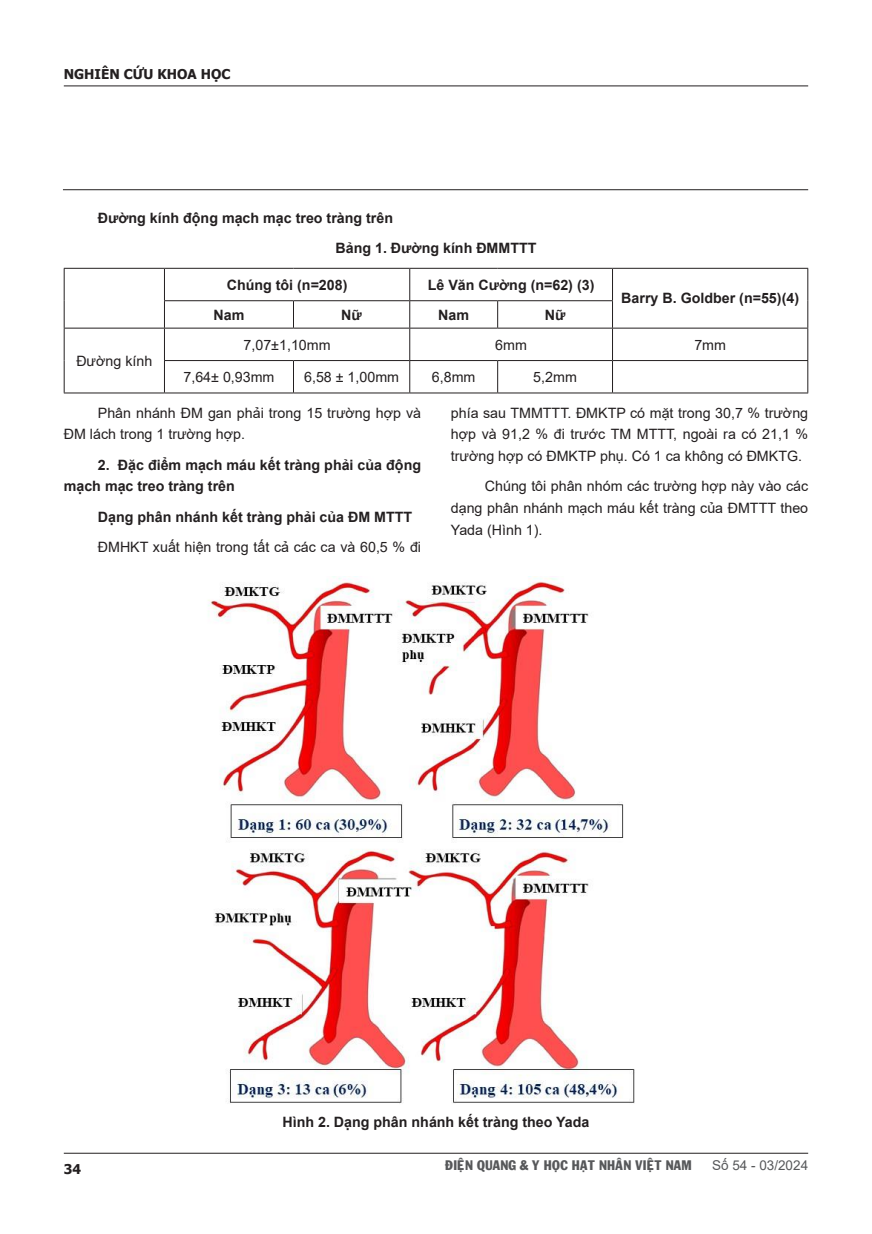
<style>
.page{position:relative;width:872px;height:1234px;background:#fff}
.page>*{position:absolute;margin:0;border:0;box-sizing:border-box;transform-origin:0 0}
.t1{font:14.25px/21.8px "Arial";color:#231f20;text-align:justify}
.List_Paragraph{font:700 14.25px/21.8px "Arial";color:#231f20}
.t2{font:13.5px "VNI Franko";color:#57585a}
.t3{font:700 13.5px "Tahoma";color:#231f20}
.t4{font:13.5px "Arial";color:#57585a}
</style>
<div class="page">
<hr style="left:64px;top:85px;width:744px;height:1px;background:#231f20">
<hr style="left:63px;top:189px;width:745px;height:1px;background:#231f20">
<hr style="left:64px;top:268px;width:100px;height:1px;background:#231f20">
<hr style="left:64px;top:268px;width:1px;height:33px;background:#231f20">
<hr style="left:164px;top:268px;width:129px;height:1px;background:#231f20">
<hr style="left:164px;top:268px;width:1px;height:32px;background:#231f20">
<hr style="left:293px;top:268px;width:117px;height:1px;background:#231f20">
<hr style="left:410px;top:268px;width:87px;height:1px;background:#231f20">
<hr style="left:409px;top:268px;width:1px;height:32px;background:#231f20">
<hr style="left:497px;top:268px;width:115px;height:1px;background:#231f20">
<hr style="left:612px;top:268px;width:196px;height:1px;background:#231f20">
<hr style="left:612px;top:268px;width:1px;height:32px;background:#231f20">
<hr style="left:807px;top:268px;width:1px;height:33px;background:#231f20">
<svg style="left:64px;top:301px;width:1px;height:27px"></svg>
<hr style="left:164px;top:300px;width:129px;height:1px;background:#231f20">
<svg style="left:164px;top:301px;width:1px;height:27px"></svg>
<hr style="left:293px;top:300px;width:117px;height:1px;background:#231f20">
<svg style="left:293px;top:301px;width:1px;height:27px"></svg>
<hr style="left:410px;top:300px;width:87px;height:1px;background:#231f20">
<svg style="left:409px;top:301px;width:1px;height:27px"></svg>
<hr style="left:497px;top:300px;width:116px;height:1px;background:#231f20">
<svg style="left:497px;top:301px;width:1px;height:27px"></svg>
<svg style="left:612px;top:301px;width:1px;height:27px"></svg>
<svg style="left:807px;top:301px;width:1px;height:27px"></svg>
<hr style="left:64px;top:328px;width:100px;height:1px;background:#231f20">
<hr style="left:64px;top:328px;width:1px;height:32px;background:#231f20">
<hr style="left:164px;top:328px;width:129px;height:1px;background:#231f20">
<hr style="left:164px;top:328px;width:1px;height:32px;background:#231f20">
<hr style="left:293px;top:328px;width:117px;height:1px;background:#231f20">
<hr style="left:410px;top:328px;width:87px;height:1px;background:#231f20">
<hr style="left:409px;top:328px;width:1px;height:32px;background:#231f20">
<hr style="left:497px;top:328px;width:115px;height:1px;background:#231f20">
<hr style="left:612px;top:328px;width:196px;height:1px;background:#231f20">
<hr style="left:612px;top:328px;width:1px;height:32px;background:#231f20">
<hr style="left:807px;top:328px;width:1px;height:32px;background:#231f20">
<hr style="left:64px;top:360px;width:1px;height:32px;background:#231f20">
<hr style="left:164px;top:360px;width:129px;height:1px;background:#231f20">
<hr style="left:164px;top:361px;width:1px;height:31px;background:#231f20">
<hr style="left:293px;top:360px;width:117px;height:1px;background:#231f20">
<hr style="left:293px;top:361px;width:1px;height:31px;background:#231f20">
<hr style="left:410px;top:360px;width:87px;height:1px;background:#231f20">
<hr style="left:409px;top:361px;width:1px;height:31px;background:#231f20">
<hr style="left:497px;top:360px;width:115px;height:1px;background:#231f20">
<hr style="left:497px;top:361px;width:1px;height:31px;background:#231f20">
<hr style="left:612px;top:360px;width:196px;height:1px;background:#231f20">
<hr style="left:612px;top:361px;width:1px;height:31px;background:#231f20">
<hr style="left:807px;top:361px;width:1px;height:31px;background:#231f20">
<hr style="left:64px;top:392px;width:100px;height:1px;background:#231f20">
<hr style="left:164px;top:392px;width:129px;height:1px;background:#231f20">
<hr style="left:293px;top:392px;width:117px;height:1px;background:#231f20">
<hr style="left:410px;top:392px;width:87px;height:1px;background:#231f20">
<hr style="left:497px;top:392px;width:115px;height:1px;background:#231f20">
<hr style="left:612px;top:392px;width:196px;height:1px;background:#231f20">
<img style="left:208px;top:576px;width:427px;height:528px">
<hr style="left:64px;top:1152px;width:744px;height:1px;background:#231f20">
<p class="t3" style="left:64px;top:65px;width:168px">NGHIÊN CỨU KHOA HỌC</p>
<p class="List_Paragraph" style="left:98px;top:207px;width:297px">Đường kính động mạch mạc treo tràng trên</p>
<p class="List_Paragraph" style="left:335px;top:238px;width:202px">Bảng 1. Đường kính ĐMMTTT</p>
<p class="List_Paragraph" style="left:227px;top:274px;width:122px">Chúng tôi (n=208)</p>
<p class="List_Paragraph" style="left:428px;top:274px;width:168px">Lê Văn Cường (n=62) (3)</p>
<p class="List_Paragraph" style="left:213px;top:304px;width:32px">Nam</p>
<p class="List_Paragraph" style="left:341px;top:304px;width:22px">Nữ</p>
<p class="List_Paragraph" style="left:438px;top:304px;width:32px">Nam</p>
<p class="List_Paragraph" style="left:545px;top:304px;width:22px">Nữ</p>
<p class="List_Paragraph" style="left:621px;top:287px;width:179px">Barry B. Goldber (n=55)(4)</p>
<p class="t1" style="left:243px;top:333px;width:89px">7,07±1,10mm</p>
<p class="t1" style="left:495px;top:333px;width:33px">6mm</p>
<p class="t1" style="left:694px;top:333px;width:33px">7mm</p>
<p class="t1" style="left:183px;top:366px;width:92px">7,64± 0,93mm</p>
<p class="t1" style="left:304px;top:366px;width:96px">6,58 ± 1,00mm</p>
<p class="t1" style="left:432px;top:366px;width:45px">6,8mm</p>
<p class="t1" style="left:533px;top:366px;width:45px">5,2mm</p>
<p class="t1" style="left:64px;top:401px;width:359px;text-indent:34px">Phân nhánh ĐM gan phải trong 15 trường hợp và<br>ĐM lách trong 1 trường hợp.</p>
<p class="List_Paragraph" style="left:64px;top:454px;width:359px;text-indent:34px">2. Đặc điểm mạch máu kết tràng phải của động mạch mạc treo tràng trên</p>
<p class="List_Paragraph" style="left:98px;top:506px;width:316px">Dạng phân nhánh kết tràng phải của ĐM MTTT</p>
<p class="t1" style="left:98px;top:536px;width:325px">ĐMHKT xuất hiện trong tất cả các ca và 60,5 % đi</p>
<p class="t1" style="left:76px;top:350px;width:77px">Đường kính</p>
<p class="t1" style="left:451px;top:401px;width:359px">phía sau TMMTTT. ĐMKTP có mặt trong 30,7 % trường hợp và 91,2 % đi trước TM MTTT, ngoài ra có 21,1 % trường hợp có ĐMKTP phụ. Có 1 ca không có ĐMKTG.</p>
<p class="t1" style="left:451px;top:475px;width:359px;text-indent:34px">Chúng tôi phân nhóm các trường hợp này vào các dạng phân nhánh mạch máu kết tràng của ĐMTTT theo Yada (Hình 1).</p>
<p class="List_Paragraph" style="left:282px;top:1111px;width:308px">Hình 2. Dạng phân nhánh kết tràng theo Yada</p>
<p class="t3" style="left:64px;top:1158px;width:19px">34</p>
<p class="t2" style="left:445px;top:1154px;width:248px">ÑIEÄN QUANG &amp; Y HOÏC HAÏT NHAÂN VIEÄT NAM</p>
<p class="t4" style="left:712px;top:1155px;width:98px">Số 54 - 03/2024</p>
</div>
